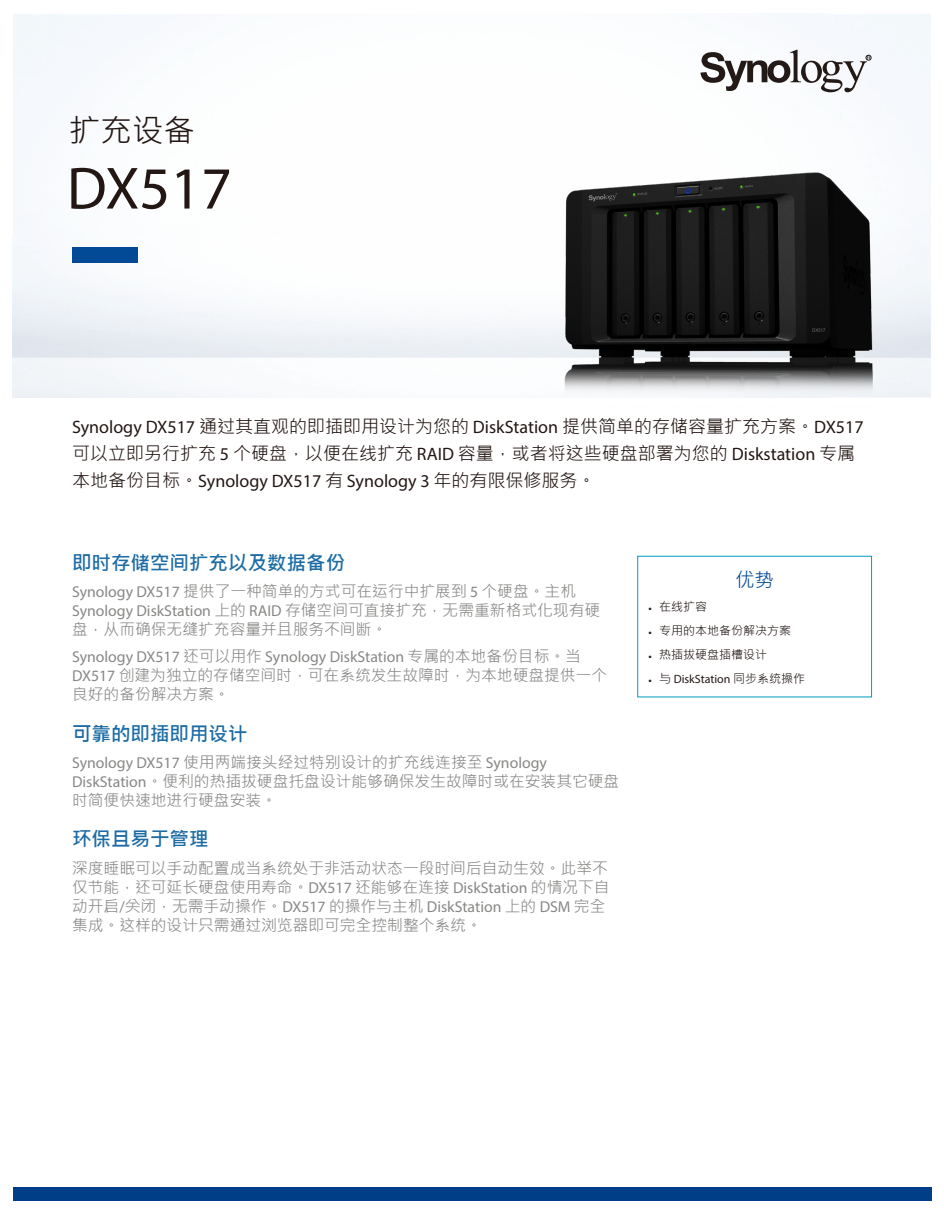
<style>
.page{position:relative;width:944px;height:1214px;background:#fff}
.page>*{position:absolute;margin:0;border:0;box-sizing:border-box;transform-origin:0 0}
.Model_Name{font:60px "Myriad Pro";color:#231714}
.Product_Type{font:31.5px "Microsoft Jheng Hei";color:#231714}
.Chapter_Title_1{font:700 19.5px "Microsoft Jheng Hei";color:#1d6ca5}
.Selling_Title{font:19.5px "Microsoft Jheng Hei";color:#044995}
.Introduction{font:18px/27px "Microsoft Jheng Hei";color:#231714}
.Body_Content{font:15.75px/18.9px "Microsoft Jheng Hei";color:#878786}
.t1{font:12px "Microsoft Jheng Hei";color:#231916}
.t2{font:12px "Myriad Pro";color:#231916}
.s1{font-family:"Myriad Pro"}
.s2{font-family:"Microsoft Jheng Hei"}
</style>
<div class="page">
<div style="left:13px;top:1187px;width:918px;height:14px;background:#003f88"></div>
<img style="left:563px;top:169px;width:310px;height:229px">
<svg style="left:700px;top:50px;width:171px;height:42px"></svg>
<div style="left:72px;top:247px;width:66px;height:16px;background:#024996"></div>
<p class="Product_Type" style="left:69px;top:111px;width:127px">扩充设备</p>
<p class="Model_Name" style="left:67px;top:151px;width:166px">DX517</p>
<p class="Introduction" style="left:72px;top:412px;width:793px"><span class="s1">Synology DX517</span> 通过其直观的即插即用设计为您的 <span class="s1">DiskStation</span> 提供简单的存储容量扩充方案。<span class="s1">DX517</span>可以立即另行扩充 <span class="s1">5</span> 个硬盘，以便在线扩充 <span class="s1">RAID</span> 容量，或者将这些硬盘部署为您的 <span class="s1">Diskstation</span> 专属本地备份目标。<span class="s1">Synology DX517</span> 有 <span class="s1">Synology 3</span> 年的有限保修服务。</p>
<p class="Chapter_Title_1" style="left:72px;top:550px;width:274px">即时存储空间扩充以及数据备份</p>
<p class="Body_Content" style="left:72px;top:582px;width:529px"><span class="s1">Synology DX517</span> 提供了一种简单的方式可在运行中扩展到 <span class="s1">5</span> 个硬盘。主机<br><span class="s1">Synology DiskStation</span> 上的 <span class="s1">RAID</span> 存储空间可直接扩充，无需重新格式化现有硬盘，从而确保无缝扩充容量并且服务不间断。</p>
<p class="Body_Content" style="left:72px;top:647px;width:536px"><span class="s1">Synology DX517</span> 还可以用作 <span class="s1">Synology DiskStation</span> 专属的本地备份目标。当<br><span class="s1">DX517</span> 创建为独立的存储空间时，可在系统发生故障时，为本地硬盘提供一个良好的备份解决方案。</p>
<p class="Chapter_Title_1" style="left:72px;top:721px;width:177px">可靠的即插即用设计</p>
<p class="Body_Content" style="left:72px;top:753px;width:549px"><span class="s1">Synology DX517</span> 使用两端接头经过特别设计的扩充线连接至 <span class="s1">Synology<br>DiskStation</span>。便利的热插拔硬盘托盘设计能够确保发生故障时或在安装其它硬盘时简便快速地进行硬盘安装。</p>
<p class="Chapter_Title_1" style="left:72px;top:827px;width:138px">环保且易于管理</p>
<p class="Body_Content" style="left:72px;top:858px;width:539px">深度睡眠可以手动配置成当系统处于非活动状态一段时间后自动生效。此举不仅节能，还可延长硬盘使用寿命。<span class="s1">DX517</span> 还能够在连接 <span class="s1">DiskStation</span> 的情况下自动开启<span class="s1">/</span>关闭，无需手动操作。<span class="s1">DX517</span> 的操作与主机 <span class="s1">DiskStation</span> 上的 <span class="s1">DSM</span> 完全集成。这样的设计只需通过浏览器即可完全控制整个系统。</p>
<p class="Selling_Title" style="left:735px;top:567px;width:40px">优势</p>
<p class="t1" style="left:648px;top:599px;width:60px"><span class="s1">•</span> 在线扩容</p>
<p class="t1" style="left:648px;top:623px;width:144px"><span class="s1">•</span> 专用的本地备份解决方案</p>
<p class="t1" style="left:648px;top:646px;width:120px"><span class="s1">•</span> 热插拔硬盘插槽设计</p>
<p class="t2" style="left:648px;top:671px;width:158px">• <span class="s2">与</span> DiskStation <span class="s2">同步系统操作</span></p>
</div>
